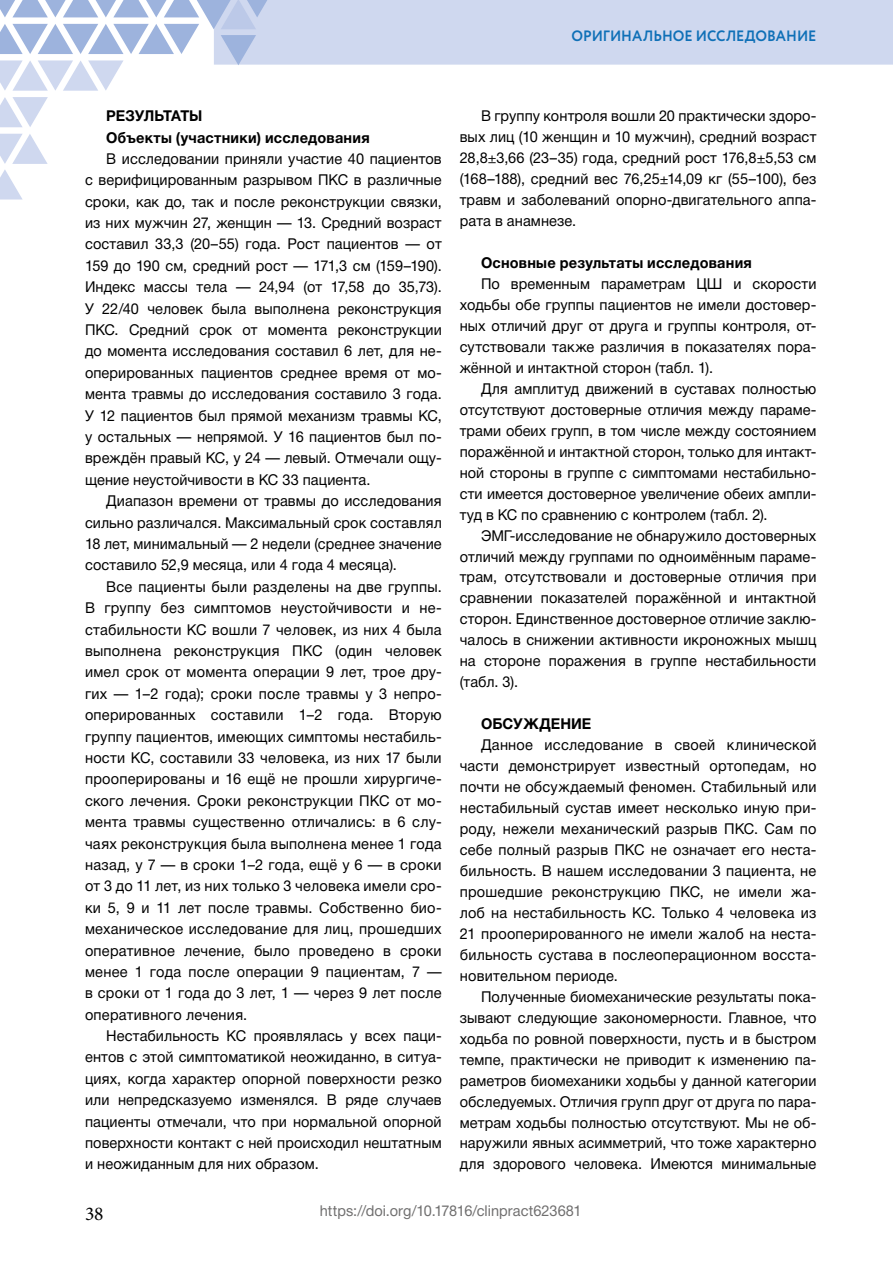
<style>
.page{position:relative;width:893px;height:1263px;background:#fff}
.page>*{position:absolute;margin:0;border:0;box-sizing:border-box;transform-origin:0 0}
.t1{font:19.5px "Minion Pro";color:#000}
.Body_Text{font:15px/21.5px "Helvetica Neue Cyr";letter-spacing:.005em;color:#000;text-align:justify}
.Header_02{font:700 15px "Helvetica Neue Cyr";letter-spacing:.015em;color:#000}
.t2{font:15px "Helvetica Neue Cyr";letter-spacing:.005em;color:#706f6f}
.t3{font:700 15px "Circe";letter-spacing:-.005em;color:#0f70b7;scale:.95 1}
.Header_01{font:700 15px "Helvetica Neue Cyr";letter-spacing:-.02em;color:#000}
.Header_01-2{font:700 15px "Helvetica Neue Cyr";letter-spacing:.005em;color:#000}
</style>
<div class="page">
<svg style="left:0;top:97px;width:48px;height:30px"></svg>
<svg style="left:0;top:134px;width:48px;height:65px"></svg>
<svg style="left:0;top:0;width:893px;height:91px"></svg>
<p class="t3" style="left:571px;top:26px;width:259px">ОРИГИНАЛЬНОЕ ИССЛЕДОВАНИЕ</p>
<h3 class="Header_01" style="left:106px;top:108px;width:98px">РЕЗУЛЬТАТЫ</h3>
<h4 class="Header_02" style="left:106px;top:129px;width:265px">Объекты (участники) исследования</h4>
<p class="Body_Text" style="left:85px;top:148px;width:358px;text-indent:21px">В исследовании приняли участие 40 пациентов с верифицированным разрывом ПКС в различные сроки, как до, так и после реконструкции связки, из них мужчин 27, женщин — 13. Средний возраст составил 33,3 (20–55) года. Рост пациентов — от 159 до 190 см, средний рост — 171,3 см (159–190).<br>Индекс массы тела — 24,94 (от 17,58 до 35,73).<br>У 22/40 человек была выполнена реконструкция ПКС. Средний срок от момента реконструкции до момента исследования составил 6 лет, для не&shy;оперированных пациентов среднее время от мо&shy;мента травмы до исследования составило 3 года.<br>У 12 пациентов был прямой механизм травмы КС, у остальных — непрямой. У 16 пациентов был по&shy;вреждён правый КС, у 24 — левый. Отмечали ощу&shy;щение неустойчивости в КС 33 пациента.</p>
<p class="Body_Text" style="left:85px;top:490px;width:358px;text-indent:21px">Диапазон времени от травмы до исследования сильно различался. Максимальный срок составлял 18 лет, минимальный — 2 недели (среднее значение составило 52,9 месяца, или 4 года 4 месяца).</p>
<p class="Body_Text" style="left:85px;top:576px;width:358px;text-indent:21px">Все пациенты были разделены на две группы.<br>В группу без симптомов неустойчивости и не&shy;стабильности КС вошли 7 человек, из них 4 была выполнена реконструкция ПКС (один человек имел срок от момента операции 9 лет, трое дру&shy;гих — 1–2 года); сроки после травмы у 3 непро&shy;оперированных составили 1–2 года. Вторую группу пациентов, имеющих симптомы нестабиль&shy;ности КС, составили 33 человека, из них 17 были прооперированы и 16 ещё не прошли хирургиче&shy;ского лечения. Сроки реконструкции ПКС от мо&shy;мента травмы существенно отличались: в 6 слу&shy;чаях реконструкция была выполнена менее 1 года назад, у 7 — в сроки 1–2 года, ещё у 6 — в сроки от 3 до 11 лет, из них только 3 человека имели сро&shy;ки 5, 9 и 11 лет после травмы. Собственно био&shy;механическое исследование для лиц, прошедших оперативное лечение, было проведено в сроки менее 1 года после операции 9 пациентам, 7 — в сроки от 1 года до 3 лет, 1 — через 9 лет после оперативного лечения.</p>
<p class="Body_Text" style="left:85px;top:1025px;width:358px;text-indent:21px">Нестабильность КС проявлялась у всех паци&shy;ентов с этой симптоматикой неожиданно, в ситуа&shy;циях, когда характер опорной поверхности резко или непредсказуемо изменялся. В ряде случаев пациенты отмечали, что при нормальной опорной поверхности контакт с ней происходил нештатным и неожиданным для них образом.</p>
<p class="Body_Text" style="left:460px;top:106px;width:358px;line-height:21px;text-indent:21px">В группу контроля вошли 20 практически здоро&shy;вых лиц (10 женщин и 10 мужчин), средний возраст 28,8±3,66 (23–35) года, средний рост 176,8±5,53 см (168–188), средний вес 76,25±14,09 кг (55–100), без травм и заболеваний опорно-двигательного аппа&shy;рата в анамнезе.</p>
<h4 class="Header_02" style="left:481px;top:254px;width:272px">Основные результаты исследования</h4>
<p class="Body_Text" style="left:460px;top:273px;width:358px;line-height:21px;text-indent:21px">По временным параметрам ЦШ и скорости ходьбы обе группы пациентов не имели достовер&shy;ных отличий друг от друга и группы контроля, от&shy;сутствовали также различия в показателях пора&shy;жённой и интактной сторон (табл. 1).</p>
<p class="Body_Text" style="left:460px;top:378px;width:358px;line-height:21px;text-indent:21px">Для амплитуд движений в суставах полностью отсутствуют достоверные отличия между параме&shy;трами обеих групп, в том числе между состоянием поражённой и интактной сторон, только для интакт&shy;ной стороны в группе с симптомами нестабильно&shy;сти имеется достоверное увеличение обеих ампли&shy;туд в КС по сравнению с контролем (табл. 2).</p>
<p class="Body_Text" style="left:460px;top:525px;width:358px;line-height:21px;text-indent:21px">ЭМГ-исследование не обнаружило достоверных отличий между группами по одноимённым параме&shy;трам, отсутствовали и достоверные отличия при сравнении показателей поражённой и интактной сторон. Единственное достоверное отличие заклю&shy;чалось в снижении активности икроножных мышц на стороне поражения в группе нестабильности (табл. 3).</p>
<h3 class="Header_01-2" style="left:481px;top:716px;width:112px">ОБСУЖДЕНИЕ</h3>
<p class="Body_Text" style="left:460px;top:734px;width:358px;line-height:21px;text-indent:21px">Данное исследование в своей клинической части демонстрирует известный ортопедам, но почти не обсуждаемый феномен. Стабильный или нестабильный сустав имеет несколько иную при&shy;роду, нежели механический разрыв ПКС. Сам по себе полный разрыв ПКС не означает его неста&shy;бильность. В нашем исследовании 3 пациента, не прошедшие реконструкцию ПКС, не имели жа&shy;лоб на нестабильность КС. Только 4 человека из 21 прооперированного не имели жалоб на неста&shy;бильность сустава в послеоперационном восста&shy;новительном периоде.</p>
<p class="Body_Text" style="left:460px;top:986px;width:358px;line-height:21px;text-indent:21px">Полученные биомеханические результаты пока&shy;зывают следующие закономерности. Главное, что ходьба по ровной поверхности, пусть и в быстром темпе, практически не приводит к изменению па&shy;раметров биомеханики ходьбы у данной категории обследуемых. Отличия групп друг от друга по пара&shy;метрам ходьбы полностью отсутствуют. Мы не об&shy;наружили явных асимметрий, что тоже характерно для здорового человека. Имеются минимальные</p>
<h1 class="t1" style="left:85px;top:1200px;width:20px">38</h1>
<p class="t2" style="left:320px;top:1203px;width:263px">https://doi.org/10.17816/clinpract623681</p>
</div>
